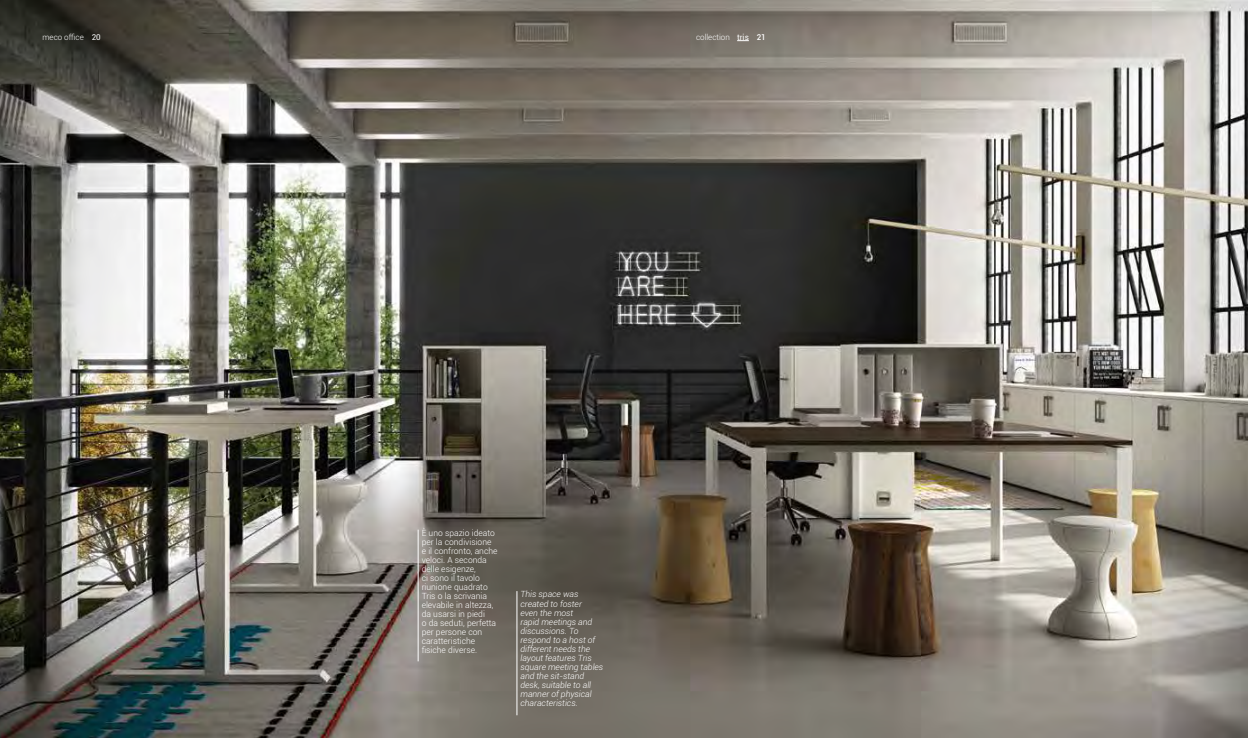
<style>
.page{position:relative;width:1248px;height:738px;background:#fff}
.page>*{position:absolute;margin:0;border:0;box-sizing:border-box;transform-origin:0 0}
.t1{font:300 8.5px/9px "Roboto";color:#fff}
.t2{font:italic 300 8.5px/9px "Roboto";color:#fff}
.t3{font:300 8px "Roboto";color:#fff}
.s1{font-weight:400}
.s2{font-weight:500}
</style>
<div class="page">
<img style="left:0;top:0;width:1247px;height:737px">
<hr style="left:516px;top:590px;width:1px;height:124px;background:#fff">
<hr style="left:418px;top:529px;width:1px;height:131px;background:#fff">
<p class="t3" style="left:43px;top:32px;width:60px">meco office <span class="s1">20</span></p>
<p class="t3" style="left:696px;top:32px;width:71px">collection <span class="s1">tris</span> <span class="s2">21</span></p>
<p class="t1" style="left:421px;top:528px;width:77px">È uno spazio ideato per la condivisione e il confronto, anche veloci. A seconda delle esigenze,<br>ci sono il tavolo riunione quadrato<br>Tris o la scrivania elevabile in altezza, da usarsi in piedi<br>o da seduti, perfetta per persone con caratteristiche fisiche diverse.</p>
<p class="t2" style="left:520px;top:589px;width:84px">This space was created to foster<br>even the most<br>rapid meetings and discussions. To respond to a host of different needs the layout features Tris square meeting tables and the sit-stand desk, suitable to all manner of physical characteristics.</p>
</div>
